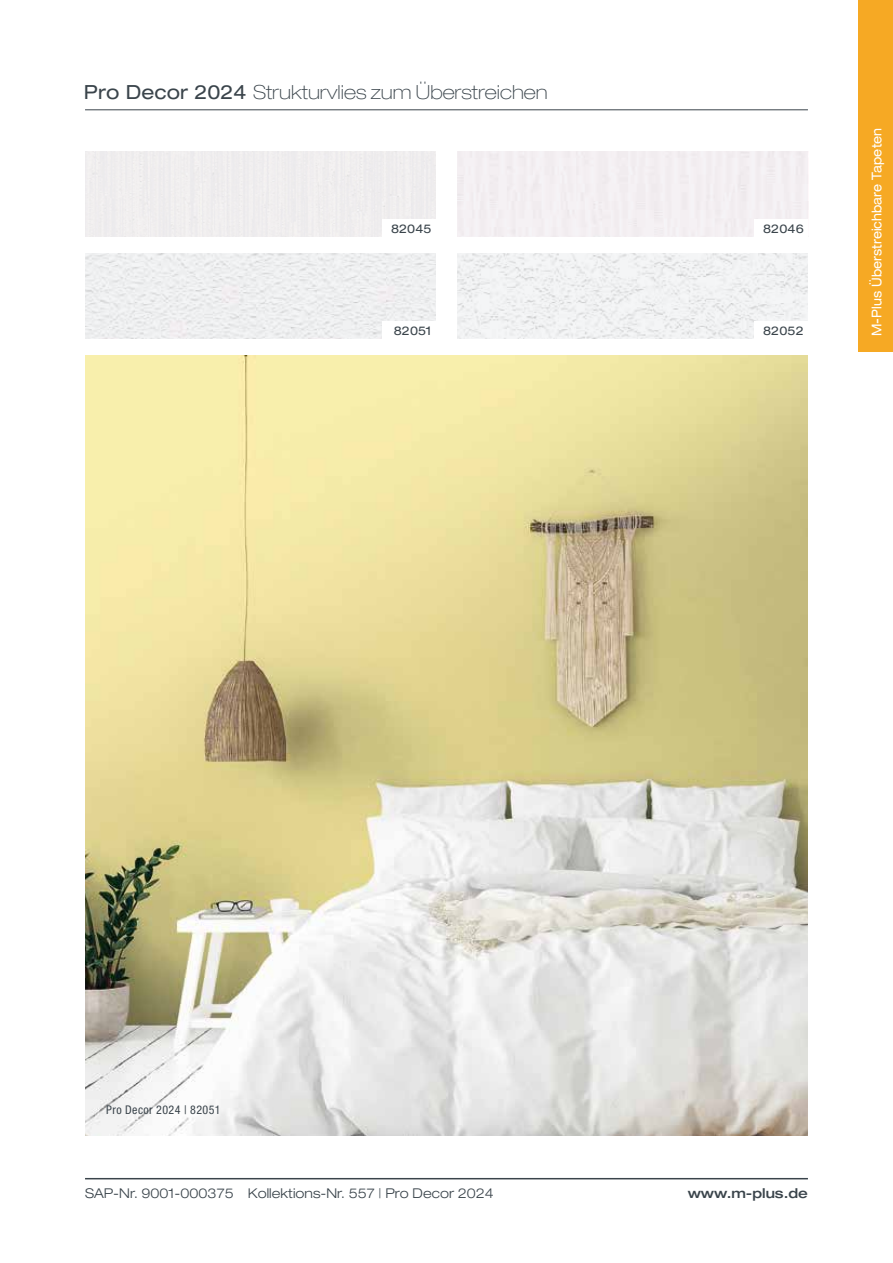
<style>
.page{position:relative;width:893px;height:1263px;background:#fff}
.page>*{position:absolute;margin:0;border:0;box-sizing:border-box;transform-origin:0 0}
.t1{font:100 expanded 19.5px "Helvetica Neue LT Pro";color:#3a444b}
.t2{font:300 expanded 13.5px "Helvetica Neue LT Pro";color:#3a444b}
.t3{font:expanded 13.5px "Helvetica Neue LT Pro";color:#fff;scale:.9 1}
.t4{font:500 expanded 13.5px "Helvetica Neue LT Pro";color:#3a444b}
.t5{font:expanded 12px "Helvetica Neue LT Pro";letter-spacing:.01em;color:#3a444b}
.t6{font:condensed 12px "Helvetica Neue LT Pro";letter-spacing:.03em;color:#3a444b}
.s1{font-weight:400}
</style>
<div class="page">
<hr style="left:85px;top:1178px;width:723px;height:1px;background:#3a444b">
<div style="left:859px;top:0;width:34px;height:351px;background:#f6a924"></div>
<img style="left:85px;top:254px;width:351px;height:85px">
<div style="left:382px;top:322px;width:54px;height:17px;background:#fff"></div>
<img style="left:85px;top:356px;width:723px;height:779px">
<hr style="left:85px;top:109px;width:723px;height:1px;background:#3a444b">
<img style="left:457px;top:254px;width:351px;height:85px">
<div style="left:754px;top:322px;width:54px;height:17px;background:#fff"></div>
<h1 class="t1" style="left:84px;top:80px;width:465px"><span class="s1">Pro Decor 2024</span> Strukturvlies zum Überstreichen</h1>
<p class="t5" style="left:391px;top:221px;width:42px">82045</p>
<p class="t5" style="left:763px;top:221px;width:42px">82046</p>
<p class="t5" style="left:394px;top:323px;width:39px">82051</p>
<p class="t5" style="left:763px;top:323px;width:42px">82052</p>
<p class="t3" style="left:868px;top:336px;width:233px;rotate:-90deg">M-Plus Überstreichbare Tapeten</p>
<p class="t6" style="left:106px;top:1102px;width:116px">Pro Decor 2024 | 82051</p>
<p class="t2" style="left:85px;top:1185px;width:410px">SAP-Nr. 9001-000375 Kollektions-Nr. 557 | Pro Decor 2024</p>
<p class="t4" style="left:688px;top:1185px;width:122px">www.m-plus.de</p>
</div>
